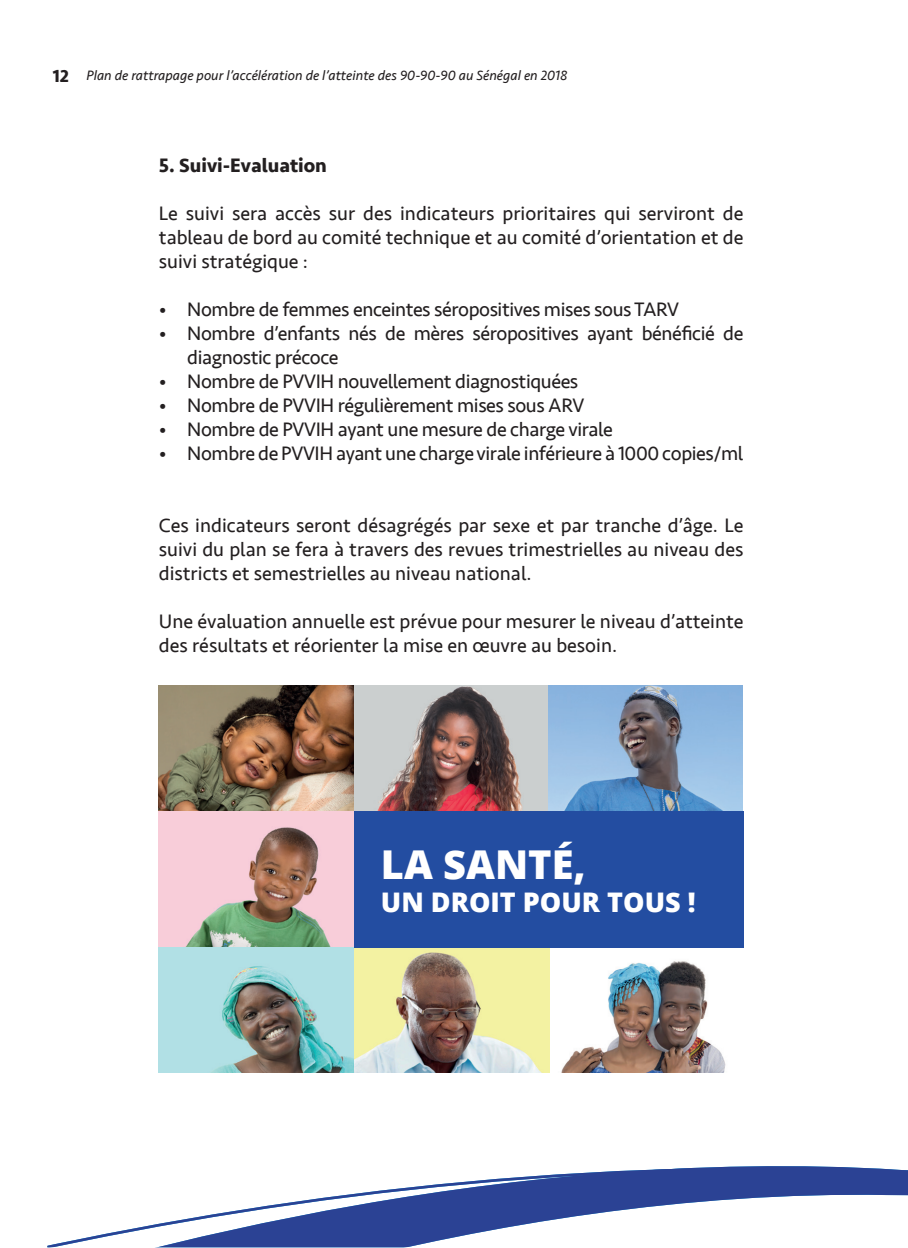
<style>
.page{position:relative;width:908px;height:1248px;background:#fff}
.page>*{position:absolute;margin:0;border:0;box-sizing:border-box;transform-origin:0 0}
.t1{font:800 39.8px "Open Sans";color:#fff}
.t2{font:800 27px "Open Sans";color:#fff}
.t3{font:20px/24px "Seravek";letter-spacing:-.02em;color:#231f20;text-align:justify}
.t4{font:20px/24px "Seravek";color:#231f20}
.t5{font:700 20px "Seravek";color:#231f20}
.t6{font:700 18px "Seravek";color:#231f20}
.t7{font:italic 14px "Seravek";color:#231f20}
</style>
<div class="page">
<svg style="left:47px;top:1166px;width:860px;height:81px"></svg>
<img style="left:159px;top:685px;width:583px;height:126px">
<img style="left:549px;top:948px;width:177px;height:124px">
<img style="left:159px;top:811px;width:195px;height:261px">
<svg style="left:354px;top:948px;width:195px;height:124px;background:#c9c397"></svg>
<div style="left:354px;top:811px;width:389px;height:137px;background:#234da1"></div>
<p class="t6" style="left:53px;top:66px;width:18px">12</p>
<p class="t7" style="left:87px;top:67px;width:482px">Plan de rattrapage pour l’accélération de l’atteinte des 90-90-90 au Sénégal en 2018</p>
<p class="t5" style="left:159px;top:153px;width:169px">5. Suivi-Evaluation</p>
<p class="t3" style="left:159px;top:201px;width:585px">Le suivi sera accès sur des indicateurs prioritaires qui serviront de tableau de bord au comité technique et au comité d’orientation et de suivi stratégique :</p>
<p class="t3" style="left:159px;top:297px;width:521px">• Nombre de femmes enceintes séropositives mises sous TARV</p>
<p class="t3" style="left:187px;top:321px;width:557px;text-indent:-28px">• Nombre d’enfants nés de mères séropositives ayant bénéficié de diagnostic précoce</p>
<p class="t3" style="left:159px;top:369px;width:421px">• Nombre de PVVIH nouvellement diagnostiquées</p>
<p class="t3" style="left:159px;top:393px;width:426px">• Nombre de PVVIH régulièrement mises sous ARV</p>
<p class="t3" style="left:159px;top:417px;width:455px">• Nombre de PVVIH ayant une mesure de charge virale</p>
<p class="t3" style="left:159px;top:441px;width:585px">• Nombre de PVVIH ayant une charge virale inférieure à 1000 copies/ml</p>
<p class="t3" style="left:159px;top:513px;width:585px">Ces indicateurs seront désagrégés par sexe et par tranche d’âge. Le suivi du plan se fera à travers des revues trimestrielles au niveau des districts et semestrielles au niveau national.</p>
<p class="t4" style="left:159px;top:609px;width:585px">Une évaluation annuelle est prévue pour mesurer le niveau d’atteinte des résultats et réorienter la mise en œuvre au besoin.</p>
<h1 class="t1" style="left:381px;top:836px;width:206px">LA SANTÉ,</h1>
<h2 class="t2" style="left:381px;top:882px;width:316px">UN DROIT POUR TOUS !</h2>
</div>
